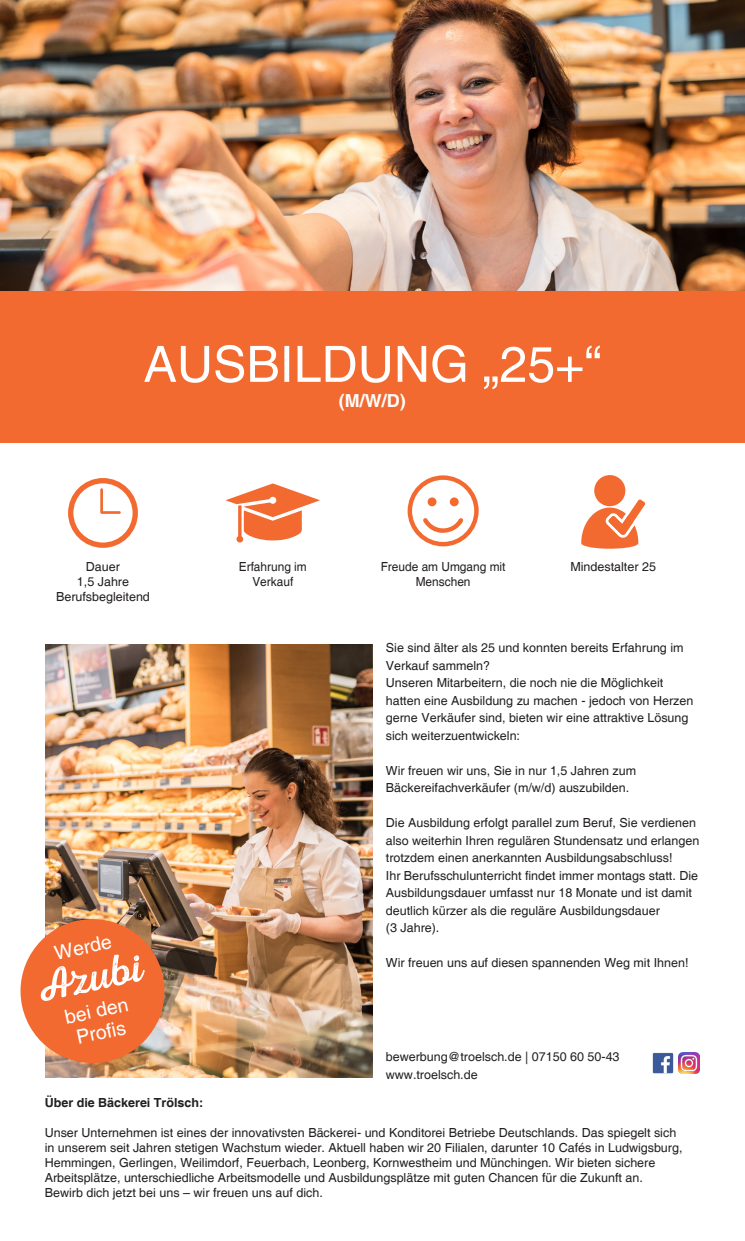
<style>
.page{position:relative;width:745px;height:1241px;background:#fff}
.page>*{position:absolute;margin:0;border:0;box-sizing:border-box;transform-origin:0 0}
.t1{font:50px "Helvetica";color:#fff}
.t2{font:44px "Nexa Rust Script R 2";color:#fff}
.t3{font:19.62px/22px "Helvetica";color:#fff;text-align:center}
.t4{font:700 17.88px "Helvetica";color:#fff}
.t5{font:12.5px/17.5px "Helvetica";color:#231f20}
.t6{font:12.5px "Helvetica";color:#231f20;scale:.95 1}
.t7{font:700 12.5px "Helvetica";color:#231f20}
</style>
<div class="page">
<div style="left:0;top:291px;width:744px;height:152px;background:#f26a30"></div>
<img style="left:652px;top:1052px;width:21px;height:20px">
<img style="left:678px;top:1052px;width:21px;height:20px">
<img style="left:45px;top:644px;width:327px;height:432px">
<img style="left:20px;top:912px;width:151px;height:157px">
<div style="left:68px;top:478px;width:70px;height:69px;border:5px solid #f26a30;border-radius:50%"></div>
<svg style="left:100px;top:487px;width:22px;height:27px"></svg>
<svg style="left:225px;top:483px;width:95px;height:59px"></svg>
<svg style="left:407px;top:475px;width:71px;height:71px"></svg>
<div style="left:427px;top:497px;width:9px;height:9px;background:#f26a30;border-radius:50%"></div>
<div style="left:449px;top:497px;width:9px;height:9px;background:#f26a30;border-radius:50%"></div>
<div style="left:594px;top:475px;width:31px;height:31px;background:#f26a30;border-radius:50%"></div>
<svg style="left:581px;top:499px;width:64px;height:49px"></svg>
<img style="left:0;top:0;width:744px;height:291px">
<p class="t1" style="left:143px;top:335px;width:459px">AUSBILDUNG „25+“</p>
<p class="t4" style="left:339px;top:389px;width:68px">(M/W/D)</p>
<p class="t5" style="left:86px;top:558px;width:36px">Dauer</p>
<p class="t5" style="left:77px;top:573px;width:54px">1,5 Jahre</p>
<p class="t5" style="left:56px;top:588px;width:95px">Berufsbegleitend</p>
<p class="t3" style="left:53px;top:942px;width:59px;rotate:-12deg">Werde</p>
<p class="t2" style="left:31px;top:961px;width:109px;rotate:-12deg">Az ubi</p>
<p class="t3" style="left:63px;top:1006px;width:66px;rotate:-12deg">bei den<br>Profis</p>
<p class="t6" style="left:239px;top:559px;width:73px">Erfahrung im</p>
<p class="t6" style="left:252px;top:574px;width:45px">Verkauf</p>
<p class="t6" style="left:380px;top:559px;width:133px">Freude am Umgang mit</p>
<p class="t6" style="left:415px;top:574px;width:59px">Menschen</p>
<p class="t5" style="left:570px;top:558px;width:87px">Mindestalter 25</p>
<p class="t5" style="left:385px;top:639px;width:299px">Sie sind älter als 25 und konnten bereits Erfahrung im<br>Verkauf sammeln?</p>
<p class="t5" style="left:385px;top:674px;width:309px">Unseren Mitarbeitern, die noch nie die Möglichkeit hatten eine Ausbildung zu machen - jedoch von Herzen gerne Verkäufer sind, bieten wir eine attraktive Lösung sich weiterzuentwickeln:</p>
<p class="t5" style="left:385px;top:761px;width:252px">Wir freuen wir uns, Sie in nur 1,5 Jahren zum<br>Bäckereifachverkäufer (m/w/d) auszubilden.</p>
<p class="t5" style="left:385px;top:814px;width:315px">Die Ausbildung erfolgt parallel zum Beruf, Sie verdienen also weiterhin Ihren regulären Stundensatz und erlangen trotzdem einen anerkannten Ausbildungsabschluss!</p>
<p class="t5" style="left:385px;top:866px;width:313px">Ihr Berufsschulunterricht findet immer montags statt. Die<br>Ausbildungsdauer umfasst nur 18 Monate und ist damit deutlich kürzer als die reguläre Ausbildungsdauer</p>
<p class="t5" style="left:385px;top:919px;width:55px">(3 Jahre).</p>
<p class="t5" style="left:385px;top:954px;width:304px">Wir freuen uns auf diesen spannenden Weg mit Ihnen!</p>
<p class="t5" style="left:385px;top:1048px;width:235px">bewerbung@troelsch.de | 07150 60 50-43 www.troelsch.de</p>
<p class="t7" style="left:45px;top:1094px;width:160px">Über die Bäckerei Trölsch:</p>
<p class="t5" style="left:45px;top:1124px;width:639px;line-height:15px">Unser Unternehmen ist eines der innovativsten Bäckerei- und Konditorei Betriebe Deutschlands. Das spiegelt sich in unserem seit Jahren stetigen Wachstum wieder. Aktuell haben wir 20 Filialen, darunter 10 Cafés in Ludwigsburg, Hemmingen, Gerlingen, Weilimdorf, Feuerbach, Leonberg, Kornwestheim und Münchingen. Wir bieten sichere Arbeitsplätze, unterschiedliche Arbeitsmodelle und Ausbildungsplätze mit guten Chancen für die Zukunft an.<br>Bewirb dich jetzt bei uns – wir freuen uns auf dich.</p>
</div>
